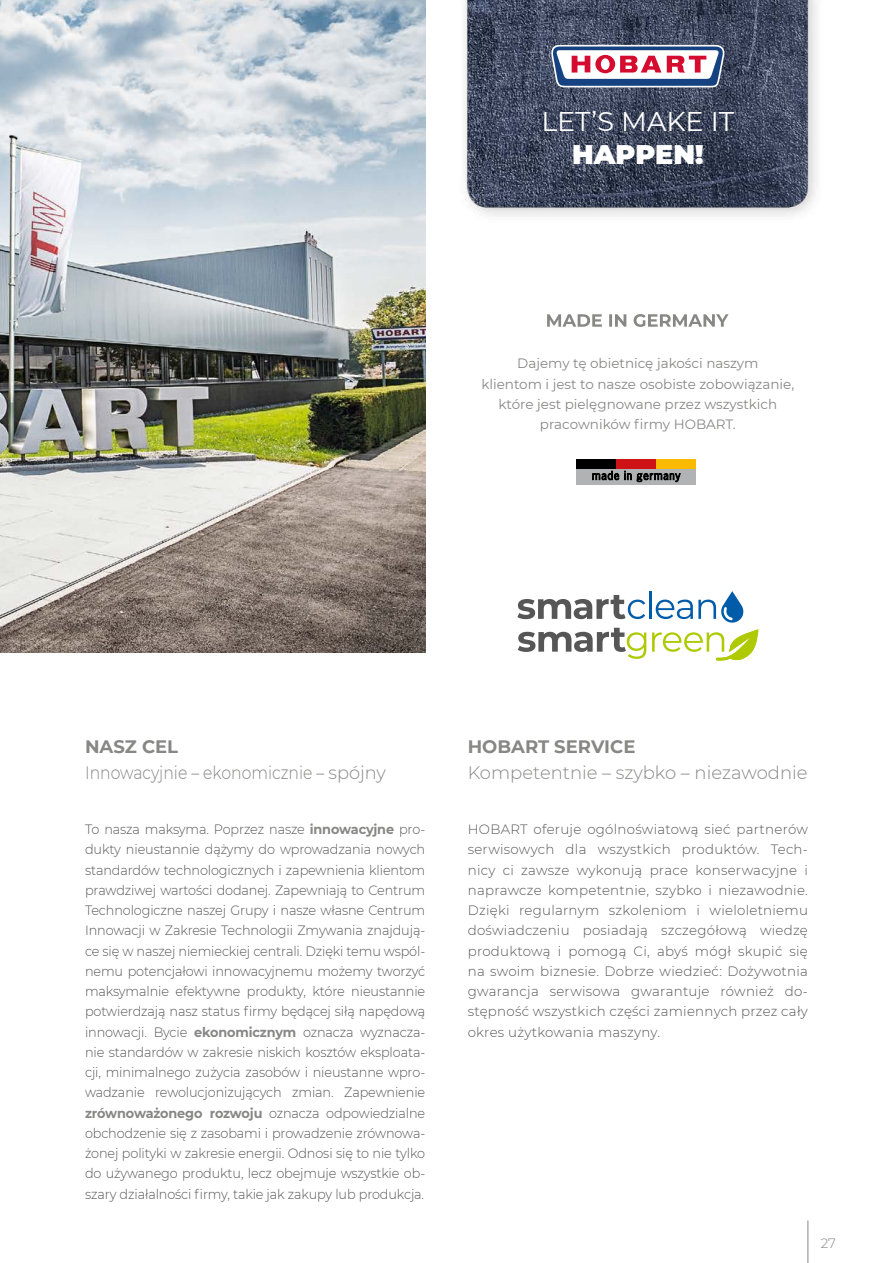
<style>
.page{position:relative;width:893px;height:1263px;background:#fff}
.page>*{position:absolute;margin:0;border:0;box-sizing:border-box;transform-origin:0 0}
.t1{font:27px "Montserrat";color:#fff}
.t2{font:900 27px "Montserrat";color:#fff}
.t3{font:300 18px "Montserrat";color:#878786;scale:.87 1}
.t4{font:300 18px "Montserrat";color:#878786}
.t5{font:700 18px "Montserrat";color:#878786}
.t6{font:300 13.5px/20.2px "Montserrat";color:#565656;text-align:justify;scale:.95 1}
.t7{font:300 13.5px/20.2px "Montserrat";color:#565656;text-align:justify}
.t8{font:13.5px/20.2px "Montserrat";color:#878786;text-align:center}
.t9{font:300 13.5px "Montserrat";color:#878786}
.s1{font-weight:700;color:#878786}
</style>
<div class="page">
<img style="left:0;top:238px;width:425px;height:414px">
<img style="left:0;top:0;width:817px;height:238px">
<svg style="left:551px;top:45px;width:173px;height:42px"></svg>
<div style="left:577px;top:468px;width:119px;height:17px;background:#b1b2b3"></div>
<div style="left:656px;top:459px;width:40px;height:9px;background:#fbba00"></div>
<div style="left:577px;top:459px;width:39px;height:9px;background:#000"></div>
<div style="left:616px;top:459px;width:40px;height:9px;background:#cd1316"></div>
<svg style="left:592px;top:471px;width:88px;height:11px"></svg>
<svg style="left:547px;top:314px;width:182px;height:13px"></svg>
<svg style="left:518px;top:628px;width:128px;height:31px"></svg>
<svg style="left:517px;top:595px;width:128px;height:24px"></svg>
<hr style="left:649px;top:592px;width:2px;height:27px;background:#005ca9">
<svg style="left:652px;top:591px;width:106px;height:70px"></svg>
<hr style="left:807px;top:1220px;width:1px;height:43px;background:#878786">
<h1 class="t1" style="left:541px;top:103px;width:195px">LET’S MAKE IT</h1>
<h1 class="t2" style="left:572px;top:137px;width:133px">HAPPEN!</h1>
<p class="t8" style="left:481px;top:353px;width:314px">Dajemy tę obietnicę jakości naszym<br>klientom i jest to nasze osobiste zobowiązanie, które jest pielęgnowane przez wszystkich pracowników firmy HOBART.</p>
<h2 class="t5" style="left:85px;top:734px;width:95px">NASZ CEL</h2>
<h2 class="t3" style="left:85px;top:760px;width:347px">Innowacyjnie – ekonomicznie – spójny</h2>
<p class="t6" style="left:85px;top:819px;width:360px">To nasza maksyma. Poprzez nasze <span class="s1">innowacyjne</span> pro&shy;dukty nieustannie dążymy do wprowadzania nowych standardów technologicznych i zapewnienia klientom prawdziwej wartości dodanej. Zapewniają to Centrum Technologiczne naszej Grupy i nasze własne Centrum Innowacji w Zakresie Technologii Zmywania znajdują&shy;ce się w naszej niemieckiej centrali. Dzięki temu wspól&shy;nemu potencjałowi innowacyjnemu możemy tworzyć maksymalnie efektywne produkty, które nieustannie potwierdzają nasz status firmy będącej siłą napędową innowacji. Bycie <span class="s1">ekonomicznym</span> oznacza wyznacza&shy;nie standardów w zakresie niskich kosztów eksploata&shy;cji, minimalnego zużycia zasobów i nieustanne wpro&shy;wadzanie rewolucjonizujących zmian. Zapewnienie <span class="s1">zrównoważonego rozwoju</span> oznacza odpowiedzialne obchodzenie się z zasobami i prowadzenie zrównowa&shy;żonej polityki w zakresie energii. Odnosi się to nie tylko do używanego produktu, lecz obejmuje wszystkie ob&shy;szary działalności firmy, takie jak zakupy lub produkcja.</p>
<h2 class="t5" style="left:468px;top:734px;width:169px">HOBART SERVICE</h2>
<h2 class="t4" style="left:468px;top:760px;width:341px">Kompetentnie – szybko – niezawodnie</h2>
<p class="t7" style="left:468px;top:819px;width:342px">HOBART oferuje ogólnoświatową sieć partnerów serwisowych dla wszystkich produktów. Tech&shy;nicy ci zawsze wykonują prace konserwacyjne i naprawcze kompetentnie, szybko i niezawodnie.<br>Dzięki regularnym szkoleniom i wieloletniemu doświadczeniu posiadają szczegółową wiedzę produktową i pomogą Ci, abyś mógł skupić się na swoim biznesie. Dobrze wiedzieć: Dożywotnia gwarancja serwisowa gwarantuje również do&shy;stępność wszystkich części zamiennych przez cały okres użytkowania maszyny.</p>
<p class="t9" style="left:821px;top:1234px;width:17px">27</p>
</div>
